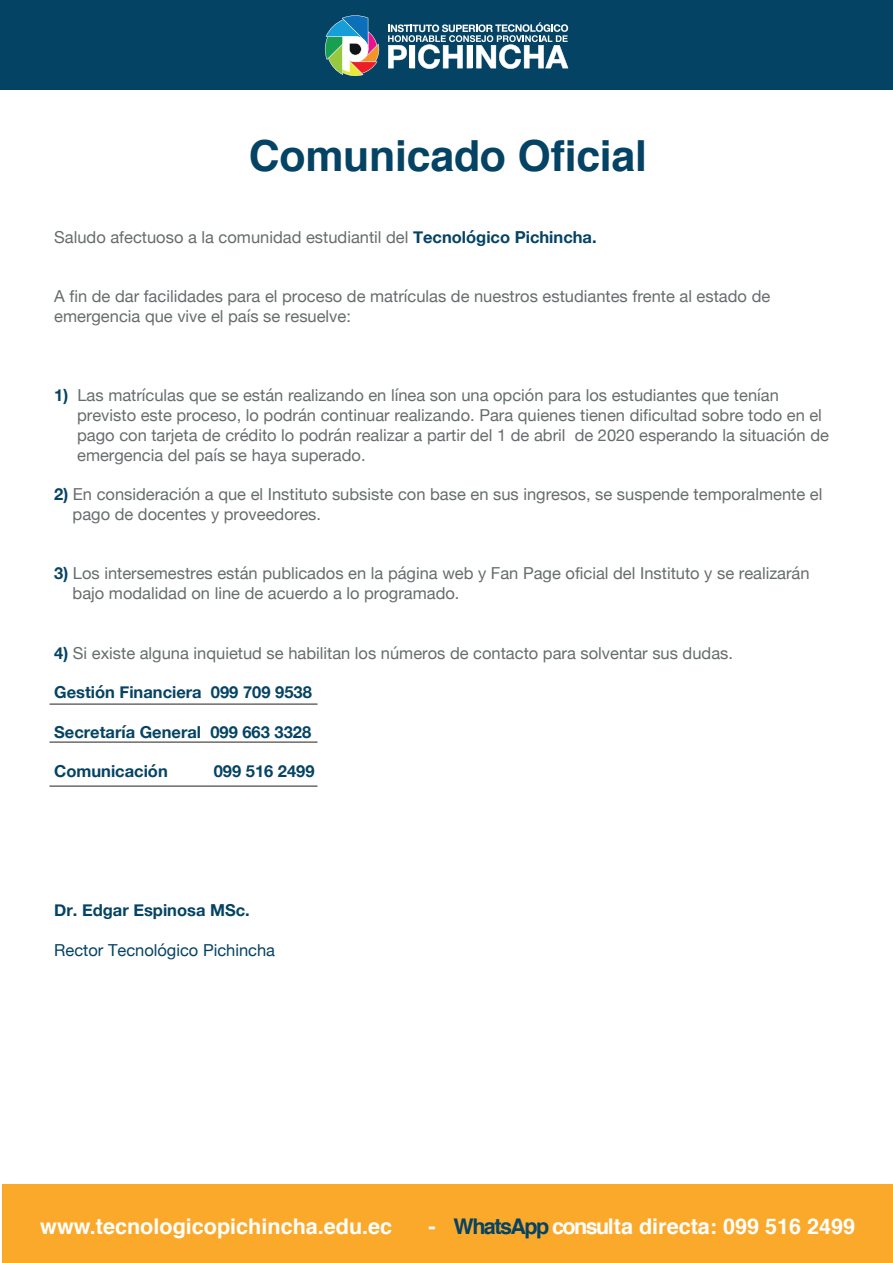
<style>
.page{position:relative;width:893px;height:1263px;background:#fff}
.page>*{position:absolute;margin:0;border:0;box-sizing:border-box;transform-origin:0 0}
.t1{font:700 42.9px "Helvetica";letter-spacing:-.005em;color:#054364}
.t2{font:700 21.6px "Helvetica";color:#fff}
.t3{font:16.5px/19.8px "Helvetica Neue";color:#676c6d}
.t4{font:700 16.5px "Helvetica Neue";color:#054364}
.t5{font:16.5px "Helvetica Neue";color:#054364}
.s1{font-weight:700;color:#054364}
.s2{color:#054364}
</style>
<div class="page">
<div style="left:2px;top:1184px;width:891px;height:79px;background:#faa92a"></div>
<div style="left:0;top:0;width:893px;height:89px;background:#054364"></div>
<svg style="left:325px;top:15px;width:54px;height:61px"></svg>
<svg style="left:388px;top:22px;width:180px;height:47px"></svg>
<hr style="left:50px;top:704px;width:268px;height:1px;background:#231f20">
<hr style="left:50px;top:742px;width:268px;height:1px;background:#231f20">
<hr style="left:50px;top:786px;width:268px;height:1px;background:#231f20">
<h1 class="t1" style="left:249px;top:121px;width:400px">Comunicado Oficial</h1>
<p class="t3" style="left:54px;top:228px;width:544px">Saludo afectuoso a la comunidad estudiantil del <span class="s1">Tecnológico Pichincha.</span></p>
<p class="t3" style="left:54px;top:287px;width:718px">A fin de dar facilidades para el proceso de matrículas de nuestros estudiantes frente al estado de emergencia que vive el país se resuelve:</p>
<p class="t3" style="left:77px;top:386px;width:753px;text-indent:-23px"><span class="s1">1)</span> Las matrículas que se están realizando en línea son una opción para los estudiantes que tenían previsto este proceso, lo podrán continuar realizando. Para quienes tienen dificultad sobre todo en el pago con tarjeta de crédito lo podrán realizar a partir del 1 de abril de 2020 esperando la situación de emergencia del país se haya superado.</p>
<p class="t3" style="left:73px;top:485px;width:751px;text-indent:-18px"><span class="s1">2)</span> En consideración a que el Instituto subsiste con base en sus ingresos, se suspende temporalmente el pago de docentes y proveedores.</p>
<p class="t3" style="left:73px;top:564px;width:739px;text-indent:-18px"><span class="s1">3)</span> Los intersemestres están publicados en la página web y Fan Page oficial del Instituto y se realizarán bajo modalidad on line de acuerdo a lo programado.</p>
<p class="t3" style="left:54px;top:644px;width:680px"><span class="s1">4)</span> Si existe alguna inquietud se habilitan los números de contacto para solventar sus dudas.</p>
<p class="t4" style="left:54px;top:679px;width:259px">Gestión Financiera 099 709 9538</p>
<p class="t4" style="left:54px;top:719px;width:259px">Secretaría General 099 663 3328</p>
<p class="t4" style="left:54px;top:758px;width:115px">Comunicación</p>
<p class="t4" style="left:214px;top:758px;width:102px">099 516 2499</p>
<p class="t4" style="left:54px;top:897px;width:197px">Dr. Edgar Espinosa MSc.</p>
<p class="t5" style="left:54px;top:938px;width:222px">Rector Tecnológico Pichincha</p>
<h2 class="t2" style="left:40px;top:1209px;width:354px">www.tecnologicopichincha.edu.ec</h2>
<h2 class="t2" style="left:428px;top:1209px;width:428px">- <span class="s2">WhatsApp</span> consulta directa: 099 516 2499</h2>
</div>
